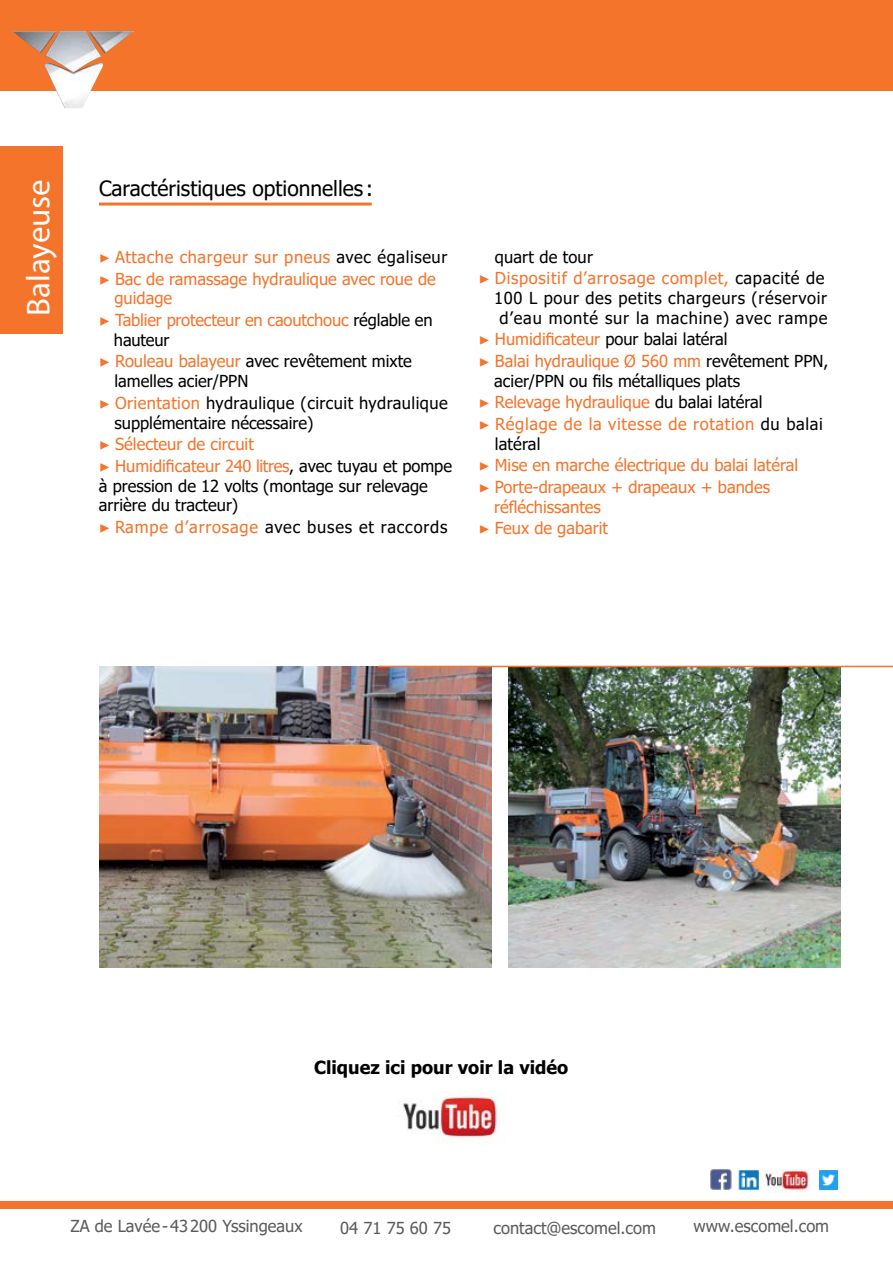
<style>
.page{position:relative;width:893px;height:1263px;background:#fff}
.page>*{position:absolute;margin:0;border:0;box-sizing:border-box;transform-origin:0 0}
.t1{font:33px "Myriad Pro";color:#fff}
.t2{font:21px "Tahoma";color:#000}
.t3{font:700 18px "Tahoma";color:#000}
.t4{font:16.5px/21.6px "Tahoma";color:#000}
.t5{font:16.5px/21.6px "Tahoma";color:#f4742c}
.t6{font:16.5px/21.6px "Tahoma";letter-spacing:.025em;color:#f4742c}
.t7{font:16.5px "Tahoma";color:#5a5b5d}
.t8{font:16.5px/19.8px "Tahoma";letter-spacing:.04em;color:#000;text-align:center}
.t9{font:16.5px/21.6px "Tahoma";letter-spacing:.025em;color:#000}
.t10{font:16.5px/21.6px "Tahoma";letter-spacing:.04em;color:#f4742c}
.t11{font:16.5px "Tahoma";letter-spacing:.05em;color:#000}
.s1{font-family:"Minion Pro";font-size:18px}
.s2{color:#000}
.s3{font-family:"Minion Pro";font-size:18px;color:#f4742c}
.s4{color:#f4742c}
</style>
<div class="page">
<div style="left:0;top:0;width:893px;height:90px;background:#f4742c"></div>
<div style="left:0;top:1201px;width:893px;height:8px;background:#f4742c"></div>
<hr style="left:99px;top:203px;width:273px;height:3px;background:#f4742c">
<img style="left:99px;top:666px;width:392px;height:301px">
<img style="left:508px;top:667px;width:333px;height:300px">
<hr style="left:378px;top:666px;width:515px;height:1px;background:#f4742c">
<img style="left:403px;top:1094px;width:95px;height:44px">
<img style="left:12px;top:31px;width:122px;height:77px">
<div style="left:0;top:146px;width:62px;height:188px;background:#f4742c"></div>
<img style="left:710px;top:1169px;width:22px;height:21px">
<img style="left:739px;top:1170px;width:20px;height:20px">
<img style="left:818px;top:1170px;width:21px;height:20px">
<img style="left:764px;top:1169px;width:46px;height:23px">
<h1 class="t1" style="left:18px;top:316px;width:138px;rotate:-90deg">Balayeuse</h1>
<p class="t2" style="left:99px;top:175px;width:276px">Caractéristiques optionnelles :</p>
<p class="t6" style="left:99px;top:247px;width:350px"><span class="s1">▶</span> Attache chargeur sur pneus <span class="s2">avec égaliseur </span><span class="s1">▶</span> Bac de ramassage hydraulique avec roue de</p>
<p class="t5" style="left:99px;top:289px;width:335px;text-indent:15px">guidage<br><span class="s1">▶</span> Tablier protecteur en caoutchouc <span class="s2">réglable en</span></p>
<p class="t4" style="left:99px;top:330px;width:314px;text-indent:15px">hauteur<br><span class="s3">▶</span> <span class="s4">Rouleau balayeur</span> avec revêtement mixte</p>
<p class="t9" style="left:99px;top:371px;width:350px;text-indent:15px">lamelles acier/PPN<br><span class="s3">▶</span> <span class="s4">Orientation</span> hydraulique (circuit hydraulique</p>
<p class="t4" style="left:99px;top:413px;width:355px;text-indent:15px">supplémentaire nécessaire)<br><span class="s3">▶</span> <span class="s4">Sélecteur de circuit<br></span><span class="s3">▶</span> <span class="s4">Humidificateur 240 litres</span>, avec tuyau et pompe</p>
<p class="t4" style="left:99px;top:477px;width:330px;line-height:19.8px">à pression de 12 volts (montage sur relevage arrière du tracteur)</p>
<p class="t11" style="left:99px;top:516px;width:350px"><span class="s3">▶</span> <span class="s4">Rampe d’arrosage</span> avec buses et raccords</p>
<p class="t10" style="left:479px;top:247px;width:347px;text-indent:16px"><span class="s2">quart de tour<br></span><span class="s1">▶</span> Dispositif d’arrosage complet, <span class="s2">capacité de</span></p>
<p class="t8" style="left:494px;top:289px;width:335px">100 L pour des petits chargeurs (réservoir d’eau monté sur la machine) avec rampe</p>
<p class="t5" style="left:479px;top:329px;width:351px"><span class="s1">▶</span> Humidificateur <span class="s2">pour balai latéral<br></span><span class="s1">▶</span> Balai hydraulique Ø 560 mm <span class="s2">revêtement PPN,</span></p>
<p class="t4" style="left:479px;top:371px;width:346px;text-indent:15px">acier/PPN ou fils métalliques plats<br><span class="s3">▶</span> <span class="s4">Relevage hydraulique</span> du balai latéral<br><span class="s3">▶</span> <span class="s4">Réglage de la vitesse de rotation</span> du balai</p>
<p class="t5" style="left:479px;top:434px;width:321px;text-indent:16px"><span class="s2">latéral<br></span><span class="s1">▶</span> Mise en marche électrique du balai latéral <span class="s1">▶</span> Porte-drapeaux + drapeaux + bandes</p>
<p class="t5" style="left:479px;top:497px;width:131px;text-align:center">réfléchissantes<br><span class="s1">▶</span> Feux de gabarit</p>
<p class="t3" style="left:314px;top:1054px;width:256px">Cliquez ici pour voir la vidéo</p>
<p class="t7" style="left:70px;top:1215px;width:234px">ZA de Lavée-43200 Yssingeaux</p>
<p class="t7" style="left:340px;top:1217px;width:112px">04 71 75 60 75</p>
<p class="t7" style="left:493px;top:1217px;width:164px">contact@escomel.com</p>
<p class="t7" style="left:694px;top:1215px;width:137px">www.escomel.com</p>
</div>
